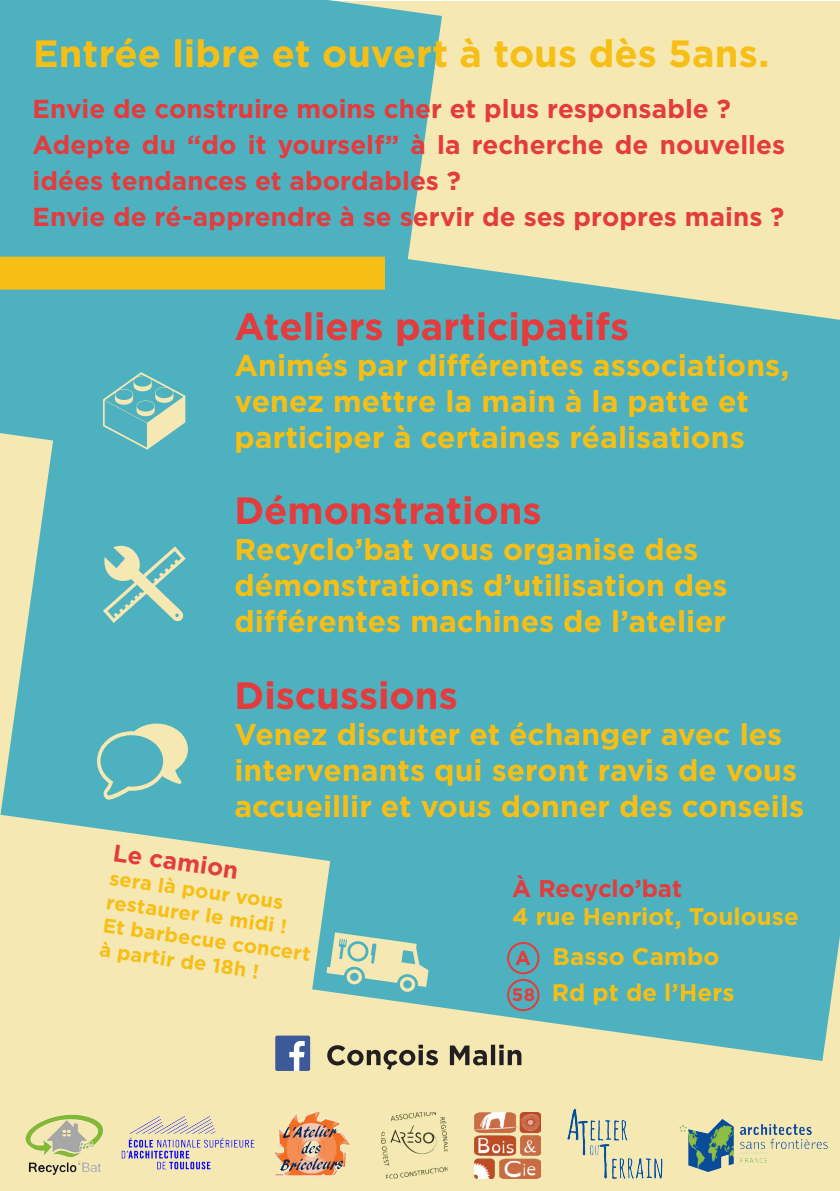
<style>
.page{position:relative;width:840px;height:1191px;background:#fff}
.page>*{position:absolute;margin:0;border:0;box-sizing:border-box;transform-origin:0 0}
.t1{font:700 38px "Gotham";color:#e43b3d}
.t2{font:700 38px "Gotham";color:#f7bf15}
.t3{font:700 30px/36px "Gotham";color:#f7bf15}
.t4{font:700 26px/36px "Gotham";letter-spacing:.005em;color:#e43b3d}
.t5{font:700 24px "Gotham";letter-spacing:.005em;color:#f7bf15}
.t6{font:700 24px "Gotham";color:#e43b3d}
.t7{font:700 20px/24px "Gotham";color:#f7bf15}
.t8{font:700 18px "Gotham";color:#e43b3d}
.s1{font-size:20px;color:#e43b3d}
</style>
<div class="page">
<div style="left:0;top:1px;width:839px;height:1190px;background:#f5e8b3"></div>
<div style="left:0;top:0;width:441px;height:435px;background:#4db1bf"></div>
<svg style="left:350px;top:258px;width:489px;height:245px;background:#60b7bd"></svg>
<svg style="left:0;top:435px;width:386px;height:424px;background:#64b8bd"></svg>
<div style="left:312px;top:503px;width:527px;height:558px;background:#4db1bf"></div>
<img style="left:274px;top:1111px;width:76px;height:66px">
<img style="left:25px;top:1114px;width:79px;height:61px">
<img style="left:381px;top:1112px;width:66px;height:66px">
<img style="left:567px;top:1109px;width:96px;height:70px">
<img style="left:474px;top:1112px;width:66px;height:66px">
<img style="left:679px;top:1119px;width:149px;height:53px">
<img style="left:121px;top:1116px;width:134px;height:54px">
<svg style="left:327px;top:1044px;width:194px;height:26px"></svg>
<div style="left:507px;top:942px;width:32px;height:32px;border:2px solid #e43b3d;border-radius:50%"></div>
<div style="left:507px;top:979px;width:32px;height:32px;border:2px solid #e43b3d;border-radius:50%"></div>
<div style="left:0;top:257px;width:385px;height:33px;background:#f7bf15"></div>
<svg style="left:326px;top:932px;width:102px;height:60px"></svg>
<svg style="left:103px;top:372px;width:82px;height:77px"></svg>
<svg style="left:103px;top:544px;width:83px;height:79px"></svg>
<svg style="left:97px;top:723px;width:91px;height:76px"></svg>
<div style="left:275px;top:1035px;width:35px;height:36px;background:#3c5a99;border-radius:2px"></div>
<svg style="left:289px;top:1041px;width:15px;height:30px"></svg>
<p class="t2" style="left:33px;top:31px;width:737px">Entrée libre et ouvert à tous dès 5ans.</p>
<p class="t4" style="left:33px;top:90px;width:699px">Envie de construire moins cher et plus responsable ?</p>
<p class="t4" style="left:33px;top:126px;width:753px">Adepte du “do it yourself” à la recherche de nouvelles idées tendances et abordables ?</p>
<p class="t4" style="left:33px;top:198px;width:753px">Envie de ré-apprendre à se servir de ses propres mains ?</p>
<p class="t1" style="left:234px;top:305px;width:396px">Ateliers participatifs</p>
<p class="t3" style="left:234px;top:347px;width:556px">Animés par différentes associations, venez mettre la main à la patte et participer à certaines réalisations</p>
<p class="t1" style="left:234px;top:489px;width:308px">Démonstrations</p>
<p class="t3" style="left:234px;top:531px;width:494px">Recyclo’bat vous organise des démonstrations d’utilisation des différentes machines de l’atelier</p>
<p class="t1" style="left:234px;top:673px;width:225px">Discussions</p>
<p class="t3" style="left:234px;top:715px;width:571px">Venez discuter et échanger avec les intervenants qui seront ravis de vous accueillir et vous donner des conseils</p>
<p class="t6" style="left:115px;top:839px;width:128px;rotate:8deg">Le camion</p>
<p class="t7" style="left:111px;top:865px;width:184px;rotate:8deg">sera là pour vous restaurer le midi !</p>
<p class="t7" style="left:105px;top:913px;width:211px;rotate:8deg">Et barbecue concert à partir de 18h !</p>
<p class="t6" style="left:512px;top:874px;width:171px">À Recyclo’bat</p>
<p class="t5" style="left:512px;top:902px;width:288px">4 rue Henriot, Toulouse</p>
<p class="t5" style="left:515px;top:942px;width:206px"><span class="s1">A</span> Basso Cambo</p>
<p class="t8" style="left:511px;top:984px;width:25px">58</p>
<p class="t5" style="left:551px;top:978px;width:184px">Rd pt de l’Hers</p>
</div>
